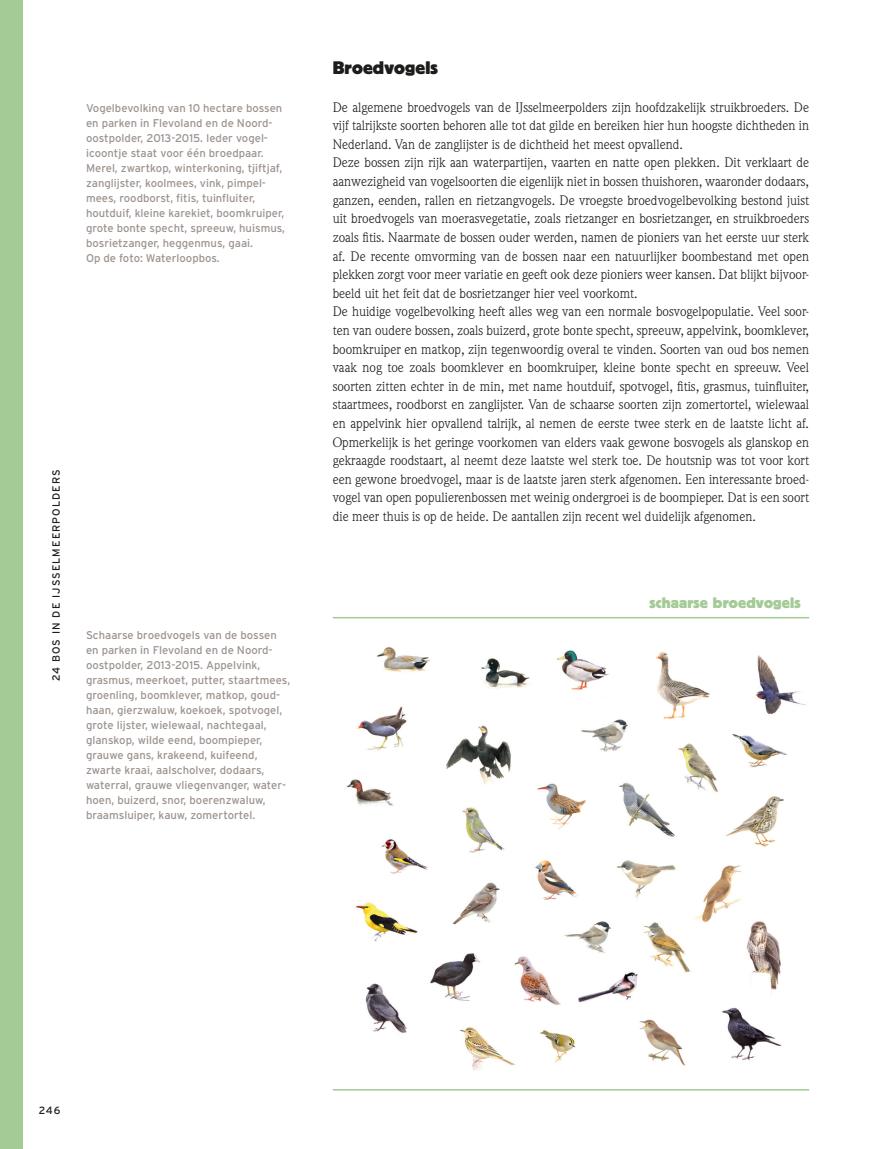
<style>
.page{position:relative;width:894px;height:1149px;background:#fff}
.page>*{position:absolute;margin:0;border:0;box-sizing:border-box;transform-origin:0 0}
.t1{font:700 18px "Block BE";letter-spacing:.01em;color:#1d1d1b}
.t2{font:700 15px "Block BE";letter-spacing:.01em;color:#a4cb96}
.t3{font:13.5px/18.6px "Weidemann Std";color:#1d1d1b}
.t4{font:11.25px/15px "Interstate";color:#9c938e}
.t5{font:10.5px "Interstate";letter-spacing:.1em;color:#1d1d1b}
</style>
<div class="page">
<div style="left:0;top:0;width:22px;height:1149px;background:#a4cb96"></div>
<img style="left:514px;top:956px;width:47px;height:49px">
<img style="left:381px;top:839px;width:47px;height:35px">
<img style="left:377px;top:647px;width:54px;height:26px">
<img style="left:446px;top:725px;width:65px;height:60px">
<img style="left:617px;top:860px;width:59px;height:39px">
<img style="left:703px;top:865px;width:39px;height:58px">
<img style="left:722px;top:1007px;width:60px;height:54px">
<img style="left:452px;top:882px;width:48px;height:43px">
<img style="left:430px;top:953px;width:51px;height:48px">
<img style="left:462px;top:807px;width:43px;height:46px">
<img style="left:539px;top:1030px;width:37px;height:33px">
<img style="left:639px;top:1019px;width:47px;height:47px">
<img style="left:365px;top:983px;width:42px;height:50px">
<img style="left:460px;top:1027px;width:56px;height:44px">
<img style="left:581px;top:719px;width:47px;height:33px">
<img style="left:578px;top:972px;width:59px;height:30px">
<img style="left:656px;top:651px;width:54px;height:68px">
<img style="left:535px;top:860px;width:44px;height:40px">
<img style="left:357px;top:706px;width:50px;height:45px">
<img style="left:738px;top:915px;width:43px;height:76px">
<img style="left:635px;top:914px;width:69px;height:66px">
<img style="left:564px;top:921px;width:47px;height:32px">
<img style="left:732px;top:734px;width:55px;height:34px">
<img style="left:619px;top:782px;width:56px;height:55px">
<img style="left:670px;top:743px;width:49px;height:59px">
<img style="left:724px;top:796px;width:60px;height:51px">
<img style="left:356px;top:902px;width:62px;height:39px">
<img style="left:557px;top:650px;width:52px;height:40px">
<img style="left:481px;top:658px;width:49px;height:31px">
<img style="left:346px;top:779px;width:48px;height:27px">
<img style="left:537px;top:783px;width:50px;height:47px">
<img style="left:755px;top:655px;width:51px;height:59px">
<hr style="left:333px;top:617px;width:476px;height:1px;background:#a4cb96">
<hr style="left:333px;top:1089px;width:476px;height:1px;background:#a4cb96">
<p class="t4" style="left:86px;top:100px;width:201px">Vogelbevolking van 10 hectare bossen en parken in Flevoland en de Noord&shy;oostpolder, 2013-2015. Ieder vogel&shy;icoontje staat voor één broedpaar.<br>Merel, zwartkop, winterkoning, tjiftjaf, zanglijster, koolmees, vink, pimpel&shy;mees, roodborst, fitis, tuinfluiter, houtduif, kleine karekiet, boomkruiper, grote bonte specht, spreeuw, huismus, bosrietzanger, heggenmus, gaai.<br>Op de foto: Waterloopbos.</p>
<p class="t5" style="left:50px;top:681px;width:213px;rotate:-90deg">24 BOS IN DE IJSSELMEERPOLDERS</p>
<p class="t4" style="left:86px;top:628px;width:206px">Schaarse broedvogels van de bossen en parken in Flevoland en de Noord&shy;oostpolder, 2013-2015. Appelvink, grasmus, meerkoet, putter, staartmees, groenling, boomklever, matkop, goud&shy;haan, gierzwaluw, koekoek, spotvogel, grote lijster, wielewaal, nachtegaal, glanskop, wilde eend, boompieper, grauwe gans, krakeend, kuifeend, zwarte kraai, aalscholver, dodaars, waterral, grauwe vliegenvanger, water&shy;hoen, buizerd, snor, boerenzwaluw, braamsluiper, kauw, zomertortel.</p>
<h1 class="t1" style="left:333px;top:58px;width:107px">Broedvogels</h1>
<p class="t3" style="left:333px;top:98px;width:478px">De algemene broedvogels van de IJsselmeerpolders zijn hoofdzakelijk struikbroeders. De vijf talrijkste soorten behoren alle tot dat gilde en bereiken hier hun hoogste dichtheden in Nederland. Van de zanglijster is de dichtheid het meest opvallend.<br>Deze bossen zijn rijk aan waterpartijen, vaarten en natte open plekken. Dit verklaart de aanwezigheid van vogelsoorten die eigenlijk niet in bossen thuishoren, waaronder dodaars, ganzen, eenden, rallen en rietzangvogels. De vroegste broedvogelbevolking bestond juist uit broedvogels van moerasvegetatie, zoals rietzanger en bosrietzanger, en struikbroeders zoals fitis. Naarmate de bossen ouder werden, namen de pioniers van het eerste uur sterk af. De recente omvorming van de bossen naar een natuurlijker boombestand met open plekken zorgt voor meer variatie en geeft ook deze pioniers weer kansen. Dat blijkt bijvoor&shy;beeld uit het feit dat de bosrietzanger hier veel voorkomt.<br>De huidige vogelbevolking heeft alles weg van een normale bosvogelpopulatie. Veel soor&shy;ten van oudere bossen, zoals buizerd, grote bonte specht, spreeuw, appelvink, boomklever, boomkruiper en matkop, zijn tegenwoordig overal te vinden. Soorten van oud bos nemen vaak nog toe zoals boomklever en boomkruiper, kleine bonte specht en spreeuw. Veel soorten zitten echter in de min, met name houtduif, spotvogel, fitis, grasmus, tuinfluiter, staartmees, roodborst en zanglijster. Van de schaarse soorten zijn zomertortel, wielewaal en appelvink hier opvallend talrijk, al nemen de eerste twee sterk en de laatste licht af.<br>Opmerkelijk is het geringe voorkomen van elders vaak gewone bosvogels als glanskop en gekraagde roodstaart, al neemt deze laatste wel sterk toe. De houtsnip was tot voor kort een gewone broedvogel, maar is de laatste jaren sterk afgenomen. Een interessante broed&shy;vogel van open populierenbossen met weinig ondergroei is de boompieper. Dat is een soort die meer thuis is op de heide. De aantallen zijn recent wel duidelijk afgenomen.</p>
<p class="t2" style="left:649px;top:594px;width:153px">schaarse broedvogels</p>
<p class="t5" style="left:39px;top:1105px;width:23px">246</p>
</div>
